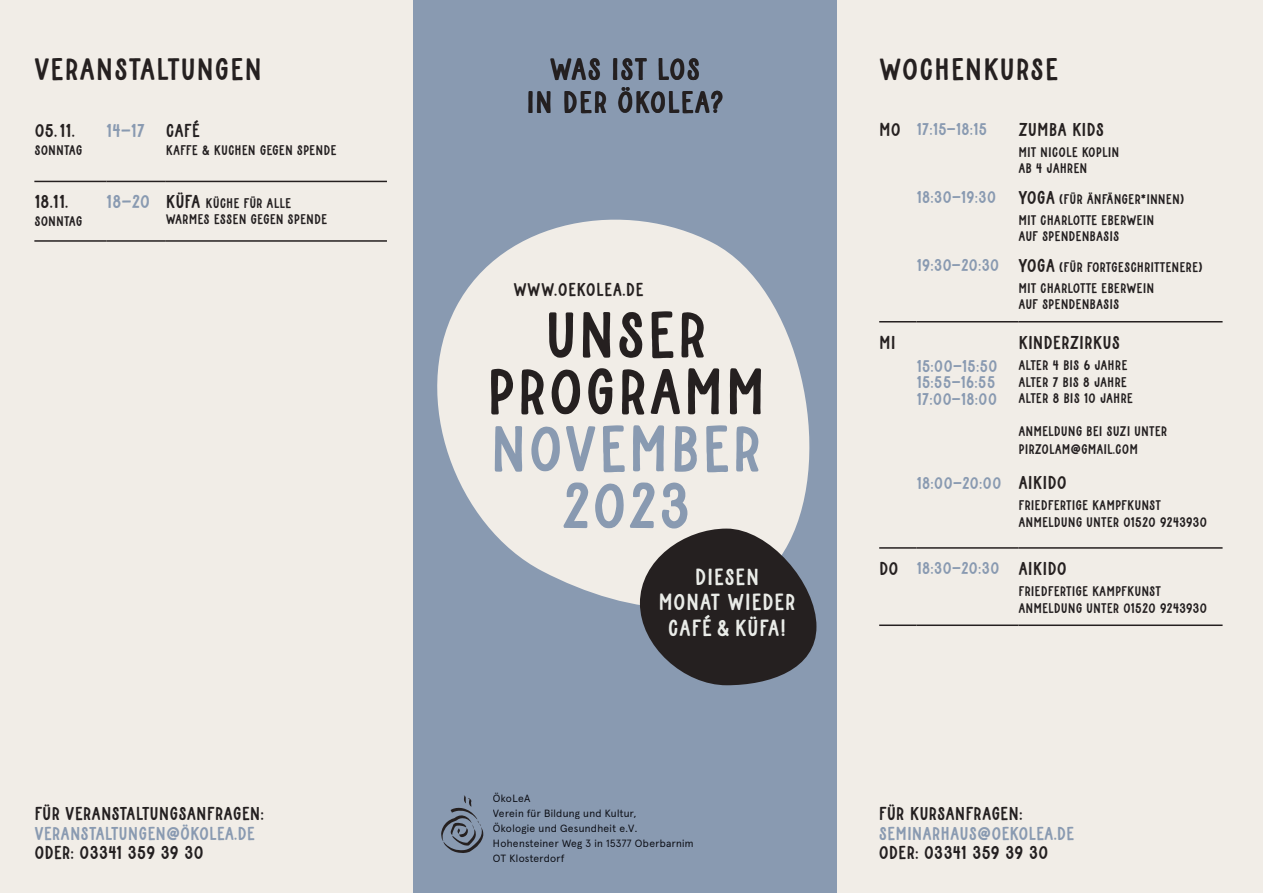
<style>
.page{position:relative;width:1263px;height:893px;background:#fff}
.page>*{position:absolute;margin:0;border:0;box-sizing:border-box;transform-origin:0 0}
.t1{font:63px/57px "Jungle Giant Print";letter-spacing:.02em;color:#252020;text-align:center}
.t2{font:63px/57px "Jungle Giant Print";letter-spacing:.02em;color:#899ab1;text-align:center}
.t3{font:30px "Jungle Giant Print";letter-spacing:.02em;color:#252020}
.t4{font:30px/33px "Jungle Giant Print";letter-spacing:.02em;color:#0c0e15;text-align:center}
.t5{font:22.5px/25.5px "Jungle Giant Print";letter-spacing:.02em;color:#eaece8;text-align:center}
.t6{font:18px "Jungle Giant Print";color:#231f20}
.t7{font:18px "Jungle Giant Print";color:#899ab1}
.t8{font:18px "Jungle Giant Print";color:#252020}
.t9{font:18px "Jungle Giant Print";letter-spacing:.02em;color:#252020}
.t10{font:16.5px/16.5px "Jungle Giant Print";letter-spacing:-.015em;color:#899ab1}
.t11{font:13.5px/16.5px "Jungle Giant Print";color:#231f20}
.t12{font:10.5px/15px "Apercu";letter-spacing:.03em;color:#0c0e15}
.s1{color:#231f20}
.s2{font-size:18px;color:#899ab1}
.s3{font-size:18px}
.s4{font-size:18px;color:#252020}
.s5{font-size:16.5px;color:#899ab1}
</style>
<div class="page">
<div style="left:413px;top:0;width:425px;height:893px;background:#899ab1"></div>
<svg style="left:412px;top:198px;width:405px;height:436px;fill:#f1ede7"></svg>
<svg style="left:441px;top:795px;width:42px;height:58px"></svg>
<svg style="left:640px;top:529px;width:176px;height:156px;background:#434144"></svg>
<div style="left:838px;top:0;width:425px;height:893px;background:#f1ede7"></div>
<hr style="left:879px;top:321px;width:37px;height:1px;background:#252020">
<hr style="left:916px;top:321px;width:102px;height:1px;background:#252020">
<hr style="left:1018px;top:321px;width:204px;height:1px;background:#252020">
<hr style="left:879px;top:547px;width:37px;height:2px;background:#252020">
<hr style="left:916px;top:547px;width:102px;height:2px;background:#252020">
<hr style="left:1018px;top:547px;width:204px;height:2px;background:#252020">
<hr style="left:879px;top:624px;width:37px;height:2px;background:#252020">
<hr style="left:916px;top:624px;width:102px;height:2px;background:#252020">
<hr style="left:1018px;top:624px;width:204px;height:2px;background:#252020">
<div style="left:0;top:0;width:412px;height:893px;background:#f1ede7"></div>
<hr style="left:34px;top:181px;width:72px;height:1px;background:#252020">
<hr style="left:106px;top:181px;width:60px;height:1px;background:#252020">
<hr style="left:166px;top:181px;width:221px;height:1px;background:#252020">
<hr style="left:34px;top:240px;width:72px;height:2px;background:#252020">
<hr style="left:106px;top:240px;width:60px;height:2px;background:#252020">
<hr style="left:166px;top:240px;width:221px;height:2px;background:#252020">
<h2 class="t3" style="left:34px;top:51px;width:229px">VERANSTALTUNGEN</h2>
<h3 class="t8" style="left:34px;top:120px;width:42px">05. 11.</h3>
<p class="t11" style="left:34px;top:142px;width:50px">SONNTAG</p>
<h3 class="t8" style="left:34px;top:190px;width:35px">18.11.</h3>
<p class="t11" style="left:34px;top:213px;width:50px">SONNTAG</p>
<h3 class="t7" style="left:106px;top:120px;width:95px">14–17 <span class="s1">CAFÉ</span></h3>
<p class="t11" style="left:166px;top:142px;width:172px">KAFFE &amp; KUCHEN GEGEN SPENDE</p>
<p class="t11" style="left:166px;top:195px;width:163px;text-indent:-60px"><span class="s2">18–20</span> <span class="s3">KÜFA</span> KÜCHE FÜR ALLE<br>WARMES ESSEN GEGEN SPENDE</p>
<h3 class="t6" style="left:34px;top:803px;width:231px">FÜR VERANSTALTUNGSANFRAGEN:</h3>
<h3 class="t7" style="left:34px;top:822px;width:222px">VERANSTALTUNGEN@ÖKOLEA.DE</h3>
<h3 class="t6" style="left:34px;top:842px;width:171px">ODER: 03341 359 39 30</h3>
<h2 class="t4" style="left:526px;top:52px;width:199px">WAS IST LOS<br>IN DER ÖKOLEA?</h2>
<h3 class="t9" style="left:513px;top:279px;width:132px">WWW.OEKOLEA.DE</h3>
<h1 class="t1" style="left:486px;top:305px;width:281px">UNSER<br>PROGRAMM</h1>
<h1 class="t2" style="left:490px;top:419px;width:273px">NOVEMBER<br>2023</h1>
<h3 class="t5" style="left:658px;top:564px;width:139px">DIESEN<br>MONAT WIEDER<br>CAFÉ &amp; KÜFA!</h3>
<p class="t12" style="left:493px;top:790px;width:202px">ÖkoLeA<br>Verein für Bildung und Kultur,<br>Ökologie und Gesundheit e.V.<br>Hohensteiner Weg 3 in 15377 Oberbarnim<br>OT Klosterdorf</p>
<h2 class="t3" style="left:879px;top:51px;width:181px">WOCHENKURSE</h2>
<p class="t10" style="left:879px;top:120px;width:110px"><span class="s4">MO</span> 17:15–18:15</p>
<h3 class="t8" style="left:1018px;top:118px;width:87px">ZUMBA KIDS</h3>
<p class="t11" style="left:1018px;top:143px;width:102px">MIT NICOLE KOPLIN<br>AB 4 JAHREN</p>
<p class="t11" style="left:1018px;top:188px;width:167px;line-height:21px;text-indent:-102px"><span class="s5">18:30–19:30</span> <span class="s4">YOGA</span> (FÜR ÄNFÄNGER*INNEN)<br>MIT CHARLOTTE EBERWEIN</p>
<p class="t11" style="left:1018px;top:228px;width:103px">AUF SPENDENBASIS</p>
<p class="t11" style="left:1018px;top:256px;width:186px;line-height:21px;text-indent:-102px"><span class="s5">19:30–20:30</span> <span class="s4">YOGA</span> (FÜR FORTGESCHRITTENERE)<br>MIT CHARLOTTE EBERWEIN</p>
<p class="t11" style="left:1018px;top:296px;width:103px">AUF SPENDENBASIS</p>
<h3 class="t8" style="left:879px;top:332px;width:18px">MI</h3>
<p class="t10" style="left:916px;top:357px;width:83px">15:00–15:50<br>15:55–16:55<br>17:00–18:00</p>
<h3 class="t8" style="left:1018px;top:332px;width:103px">KINDERZIRKUS</h3>
<p class="t11" style="left:1018px;top:357px;width:116px">ALTER 4 BIS 6 JAHRE<br>ALTER 7 BIS 8 JAHRE<br>ALTER 8 BIS 10 JAHRE</p>
<p class="t11" style="left:1018px;top:422px;width:150px;line-height:17.5px">ANMELDUNG BEI SUZI UNTER<br>PIRZOLAM@GMAIL.COM</p>
<h3 class="t8" style="left:1018px;top:472px;width:50px">AIKIDO</h3>
<p class="t11" style="left:1018px;top:497px;width:190px">FRIEDFERTIGE KAMPFKUNST<br>ANMELDUNG UNTER 01520 9243930</p>
<p class="t10" style="left:879px;top:560px;width:189px"><span class="s4">DO</span> 18:30–20:30 <span class="s4">AIKIDO</span></p>
<p class="t11" style="left:1018px;top:583px;width:190px">FRIEDFERTIGE KAMPFKUNST<br>ANMELDUNG UNTER 01520 9243930</p>
<p class="t10" style="left:916px;top:474px;width:87px">18:00–20:00</p>
<h3 class="t6" style="left:879px;top:803px;width:145px">FÜR KURSANFRAGEN:</h3>
<h3 class="t7" style="left:879px;top:822px;width:197px">SEMINARHAUS@OEKOLEA.DE</h3>
<h3 class="t6" style="left:879px;top:842px;width:171px">ODER: 03341 359 39 30</h3>
</div>
